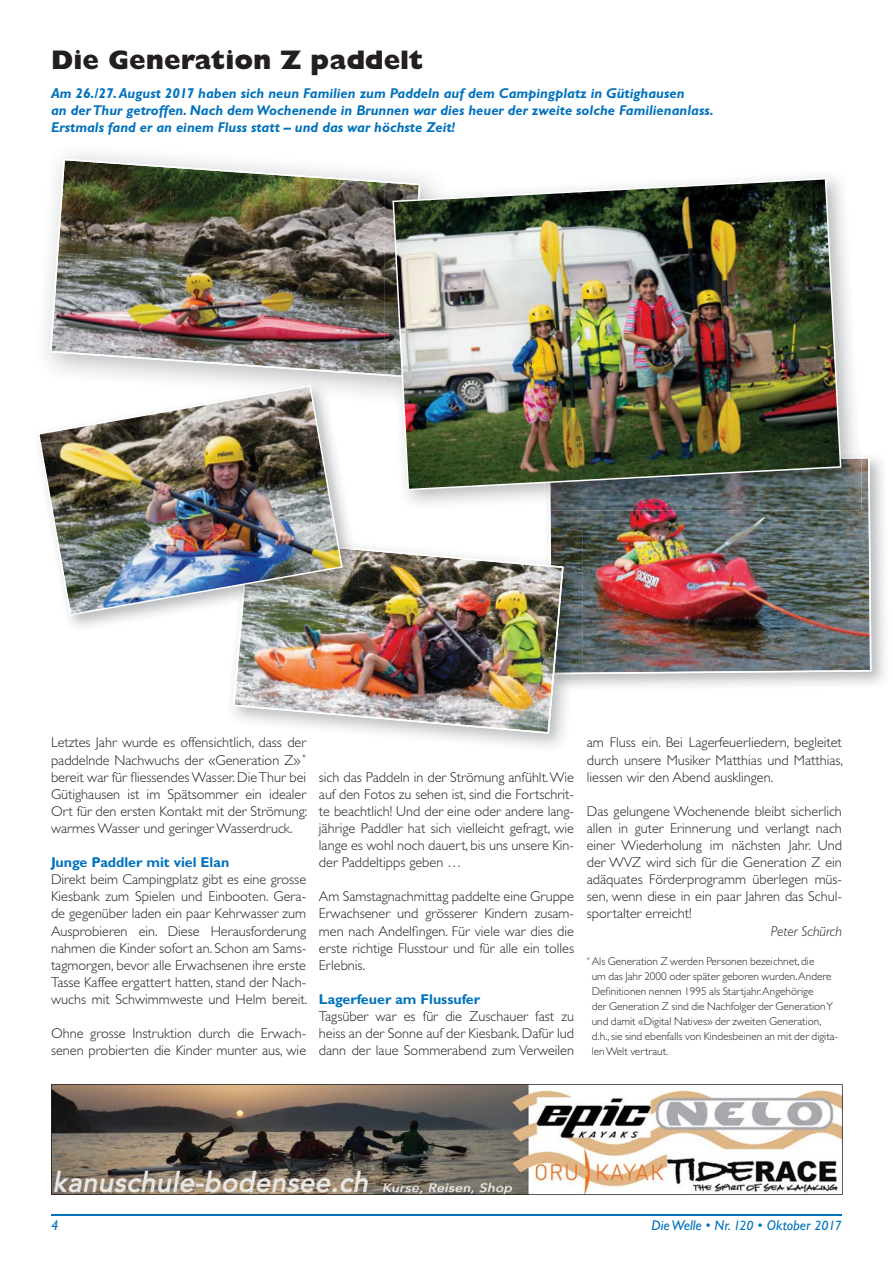
<style>
.page{position:relative;width:893px;height:1263px;background:#fff}
.page>*{position:absolute;margin:0;border:0;box-sizing:border-box;transform-origin:0 0}
.t1{font:800 27px "Gill Sans Std";color:#231f20}
.t2{font:300 14.25px/17.1px "Gill Sans Std";color:#231f20;text-align:justify}
.t3{font:italic 700 14.25px/17.1px "Gill Sans Std";color:#0072bc}
.t4{font:700 14.25px "Gill Sans Std";color:#0072bc}
.t5{font:italic 14.25px "Gill Sans Std";color:#0072bc}
.t6{font:italic 300 14.25px "Gill Sans Std";color:#231f20}
.t7{font:300 11.25px/15px "Gill Sans Std";color:#231f20}
.s1{font-size:13.5px}
</style>
<div class="page">
<hr style="left:51px;top:1214px;width:791px;height:1px;background:#0072bc">
<img style="left:50px;top:159px;width:348px;height:218px">
<img style="left:582px;top:457px;width:303px;height:230px">
<img style="left:548px;top:457px;width:323px;height:217px">
<img style="left:385px;top:170px;width:49px;height:230px">
<img style="left:385px;top:181px;width:7px;height:196px">
<img style="left:548px;top:457px;width:313px;height:53px">
<img style="left:392px;top:178px;width:449px;height:312px">
<img style="left:549px;top:533px;width:33px;height:141px">
<img style="left:233px;top:539px;width:331px;height:195px">
<img style="left:51px;top:1084px;width:792px;height:111px">
<img style="left:239px;top:539px;width:120px;height:93px">
<img style="left:38px;top:385px;width:305px;height:231px">
<h1 class="t1" style="left:51px;top:45px;width:374px">Die Generation Z paddelt</h1>
<p class="t3" style="left:51px;top:84px;width:664px">Am 26./27. August 2017 haben sich neun Familien zum Paddeln auf dem Campingplatz in Gütighausen<br>an der Thur getroffen. Nach dem Wochenende in Brunnen war dies heuer der zweite solche Familienanlass.<br>Erstmals fand er an einem Fluss statt – und das war höchste Zeit!</p>
<p class="t2" style="left:51px;top:734px;width:258px">Letztes Jahr wurde es offensichtlich, dass der paddelnde Nachwuchs der «Generation Z» <sup>* </sup>bereit war für fliessendes Wasser. Die Thur bei Gütighausen ist im Spätsommer ein idealer Ort für den ersten Kontakt mit der Strömung: warmes Wasser und geringer Wasserdruck.</p>
<p class="t4" style="left:51px;top:854px;width:180px">Junge Paddler mit viel Elan</p>
<p class="t2" style="left:51px;top:871px;width:258px">Direkt beim Campingplatz gibt es eine grosse Kiesbank zum Spielen und Einbooten. Gera&shy;de gegenüber laden ein paar Kehrwasser zum Ausprobieren ein. Diese Herausforderung nahmen die Kinder sofort an. Schon am Sams&shy;tagmorgen, bevor alle Erwachsenen ihre erste Tasse Kaffee ergattert hatten, stand der Nach&shy;wuchs mit Schwimmweste und Helm bereit.</p>
<p class="t2" style="left:51px;top:1025px;width:257px">Ohne grosse Instruktion durch die Erwach&shy;senen probierten die Kinder munter aus, wie</p>
<p class="t2" style="left:319px;top:768px;width:257px">sich das Paddeln in der Strömung anfühlt. Wie auf den Fotos zu sehen ist, sind die Fortschrit&shy;te beachtlich! Und der eine oder andere lang&shy;jährige Paddler hat sich vielleicht gefragt, wie lange es wohl noch dauert, bis uns unsere Kin&shy;der Paddeltipps geben …</p>
<p class="t2" style="left:319px;top:888px;width:257px">Am Samstagnachmittag paddelte eine Gruppe Erwachsener und grösserer Kindern zusam&shy;men nach Andelfingen. Für viele war dies die erste richtige Flusstour und für alle ein tolles Erlebnis.</p>
<p class="t4" style="left:319px;top:991px;width:163px">Lagerfeuer am Flussufer</p>
<p class="t2" style="left:319px;top:1008px;width:257px">Tagsüber war es für die Zuschauer fast zu heiss an der Sonne auf der Kiesbank. Dafür lud dann der laue Sommerabend zum Verweilen</p>
<p class="t2" style="left:587px;top:734px;width:258px">am Fluss ein. Bei Lagerfeuerliedern, begleitet durch unsere Musiker Matthias und Matthias, liessen wir den Abend ausklingen.</p>
<p class="t2" style="left:587px;top:803px;width:257px">Das gelungene Wochenende bleibt sicherlich allen in guter Erinnerung und verlangt nach einer Wiederholung im nächsten Jahr. Und der WVZ wird sich für die Generation Z ein adäquates Förderprogramm überlegen müs&shy;sen, wenn diese in ein paar Jahren das Schul&shy;sportalter erreicht!</p>
<p class="t6" style="left:771px;top:923px;width:73px">Peter Schürch</p>
<p class="t7" style="left:592px;top:954px;width:248px;text-indent:-5px"><sup>*</sup> Als Generation Z werden Personen bezeichnet, die<br>um das Jahr 2000 oder später geboren wurden. Andere Definitionen nennen 1995 als Startjahr. Angehörige<br>der Generation Z sind die Nachfolger der Generation Y und damit «Digital Natives» der zweiten Generation, d.h., sie sind ebenfalls von Kindesbeinen an mit der digi ta&shy;len Welt vertraut.</p>
<p class="t5" style="left:51px;top:1217px;width:9px">4</p>
<p class="t5" style="left:651px;top:1217px;width:192px">Die Welle • Nr. <span class="s1">120</span> • Oktober <span class="s1">2017</span></p>
</div>
